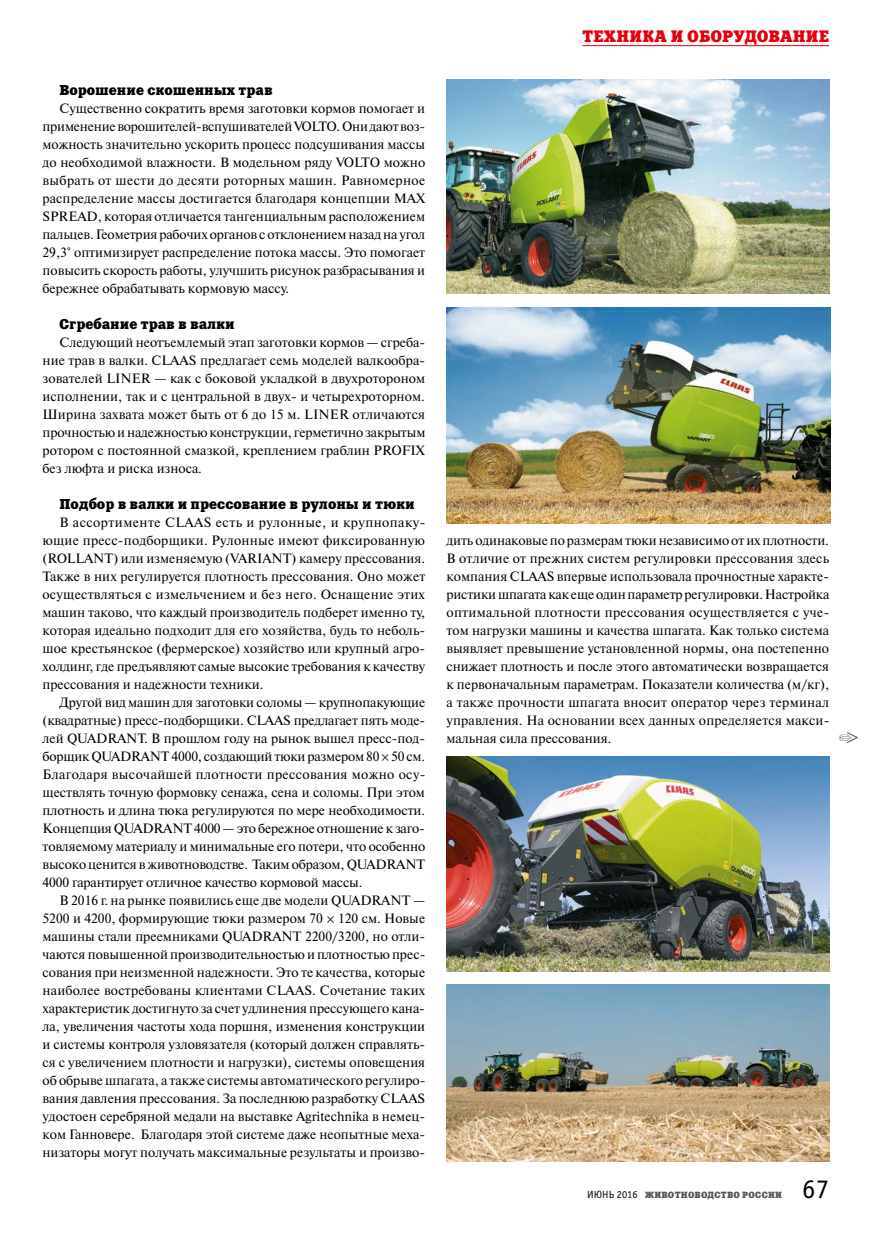
<style>
.page{position:relative;width:893px;height:1234px;background:#fff}
.page>*{position:absolute;margin:0;border:0;box-sizing:border-box;transform-origin:0 0}
.t1{font:27px "Officina Sans C";color:#000}
.t2{font:16.5px "Xenia C";letter-spacing:.01em;color:#e3000b}
.t3{font:14.25px "Xenia C";color:#000}
.t4{font:13.5px/18px "Newton C";color:#000;text-align:justify}
.t5{font:9px "Xenia C";letter-spacing:.025em;color:#565655}
.s1{font-family:"Minion Pro";font-size:14.25px}
.s2{font-family:"Officina Sans C";font-size:10.5px;color:#000}
</style>
<div class="page">
<hr style="left:582px;top:45px;width:247px;height:1px;background:#e3000b">
<img style="left:446px;top:80px;width:383px;height:213px">
<img style="left:446px;top:756px;width:383px;height:215px">
<img style="left:446px;top:307px;width:385px;height:216px">
<img style="left:446px;top:984px;width:383px;height:177px">
<svg style="left:839px;top:732px;width:19px;height:11px"></svg>
<p class="t3" style="left:60px;top:81px;width:215px">Ворошение скошенных трав</p>
<p class="t4" style="left:43px;top:99px;width:384px;text-indent:17px">Существенно сократить время заготовки кормов помогает и применениеворошителей-вспушивателей VOLTO. Онидаютвоз&shy;можность значительно ускорить процесс подсушивания массы до необходимой влажности. В модельном ряду VOLTO можно выбрать от шести до десяти роторных машин. Равномерное распределение массы достигается благодаря концепции MAX SPREAD, которая отличается тангенциальным расположением пальцев. Геометрия рабочих органов с отклонениемназадна угол 29,3° оптимизирует распределение потока массы. Это помогает повысить скорость работы, улучшить рисунок разбрасывания и бережнее обрабатывать кормовую массу.</p>
<p class="t3" style="left:60px;top:315px;width:177px">Сгребание трав в валки</p>
<p class="t4" style="left:43px;top:333px;width:384px;text-indent:17px">Следующий неотъемлемый этап заготовки кормов — сгреба&shy;ние трав в валки. CLAAS предлагает семь моделей валкообра&shy;зователей LINER — как с боковой укладкой в двухротороном исполнении, так и с центральной в двух- и четырехроторном.<br>Ширина захвата может быть от 6 до 15 м. LINER отличаются прочностьюинадежностьюконструкции, герметично закрытым ротором с постоянной смазкой, креплением граблин PROFIX без люфта и риска износа.</p>
<p class="t3" style="left:60px;top:495px;width:357px">Подбор в валки и прессование в рулоны и тюки</p>
<p class="t4" style="left:43px;top:513px;width:384px;text-indent:17px">В ассортименте CLAAS есть и рулонные, и крупнопаку&shy;ющие пресс-подборщики. Рулонные имеют фиксированную (ROLLANT) или изменяемую (VARIANT) камеру прессования.<br>Также в них регулируется плотность прессования. Оно может осуществляться с измельчением и без него. Оснащение этих машин таково, что каждый производитель подберет именно ту, которая идеально подходит для его хозяйства, будь то неболь&shy;шое крестьянское (фермерское) хозяйство или крупный агро&shy;холдинг, где предъявляют самые высокие требования к качеству прессования и надежности техники.</p>
<p class="t4" style="left:43px;top:693px;width:384px;text-indent:17px">Другой вид машин для заготовки соломы — крупнопакующие (квадратные) пресс-подборщики. CLAAS предлагает пять моде&shy;лей QUADRANT. В прошлом году на рынок вышел пресс-под&shy;борщик QUADRANT 4000, создающийтюкиразмером 80<span class="s1">×</span>50 см.<br>Благодаря высочайшей плотности прессования можно осу&shy;ществлять точную формовку сенажа, сена и соломы. При этом плотность и длина тюка регулируются по мере необходимости.<br>Концепция QUADRANT 4000 — это бережное отношение к заго&shy;товляемому материалу и минимальные его потери, что особенно высокоценится в животноводстве. Такимобразом, QUADRANT 4000 гарантирует отличное качество кормовой массы.</p>
<p class="t4" style="left:43px;top:891px;width:384px;text-indent:17px">В 2016 г. на рынке появились еще две модели QUADRANT — 5200 и 4200, формирующие тюки размером 70 <span class="s1">×</span> 120 см. Новые машины стали преемниками QUADRANT 2200/3200, но отли&shy;чаются повышенной производительностью и плотностью прес&shy;сования при неизменной надежности. Это те качества, которые наиболее востребованы клиентами CLAAS. Сочетание таких характеристик достигнуто за счет удлинения прессующего кана&shy;ла, увеличения частоты хода поршня, изменения конструкции и системы контроля узловязателя (который должен справлять&shy;ся с увеличением плотности и нагрузки), системы оповещения об обрыве шпагата, а также системы автоматического регулиро&shy;вания давления прессования. За последнюю разработку CLAAS удостоен серебряной медали на выставке Agritechnika в немец&shy;ком Ганновере. Благодаря этой системе даже неопытные меха&shy;низаторы могут получать максимальные результаты и произво-</p>
<p class="t2" style="left:582px;top:26px;width:248px">ТЕХНИКА И ОБОРУДОВАНИЕ</p>
<p class="t4" style="left:446px;top:531px;width:384px">дить одинаковые по размерам тюки независимо от их плотности.<br>В отличие от прежних систем регулировки прессования здесь компания CLAAS впервые использовала прочностные характе&shy;ристикишпагатакакеще одинпараметр регулировки. Настройка оптимальной плотности прессования осуществляется с уче&shy;том нагрузки машины и качества шпагата. Как только система выявляет превышение установленной нормы, она постепенно снижает плотность и после этого автоматически возвращается к первоначальным параметрам. Показатели количества (м/кг), а также прочности шпагата вносит оператор через терминал управления. На основании всех данных определяется макси&shy;мальная сила прессования.</p>
<p class="t5" style="left:587px;top:1188px;width:196px"><span class="s2">ИЮНЬ 2016</span> ЖИВОТНОВОДСТВО РОССИИ</p>
<h1 class="t1" style="left:802px;top:1174px;width:28px">67</h1>
</div>
